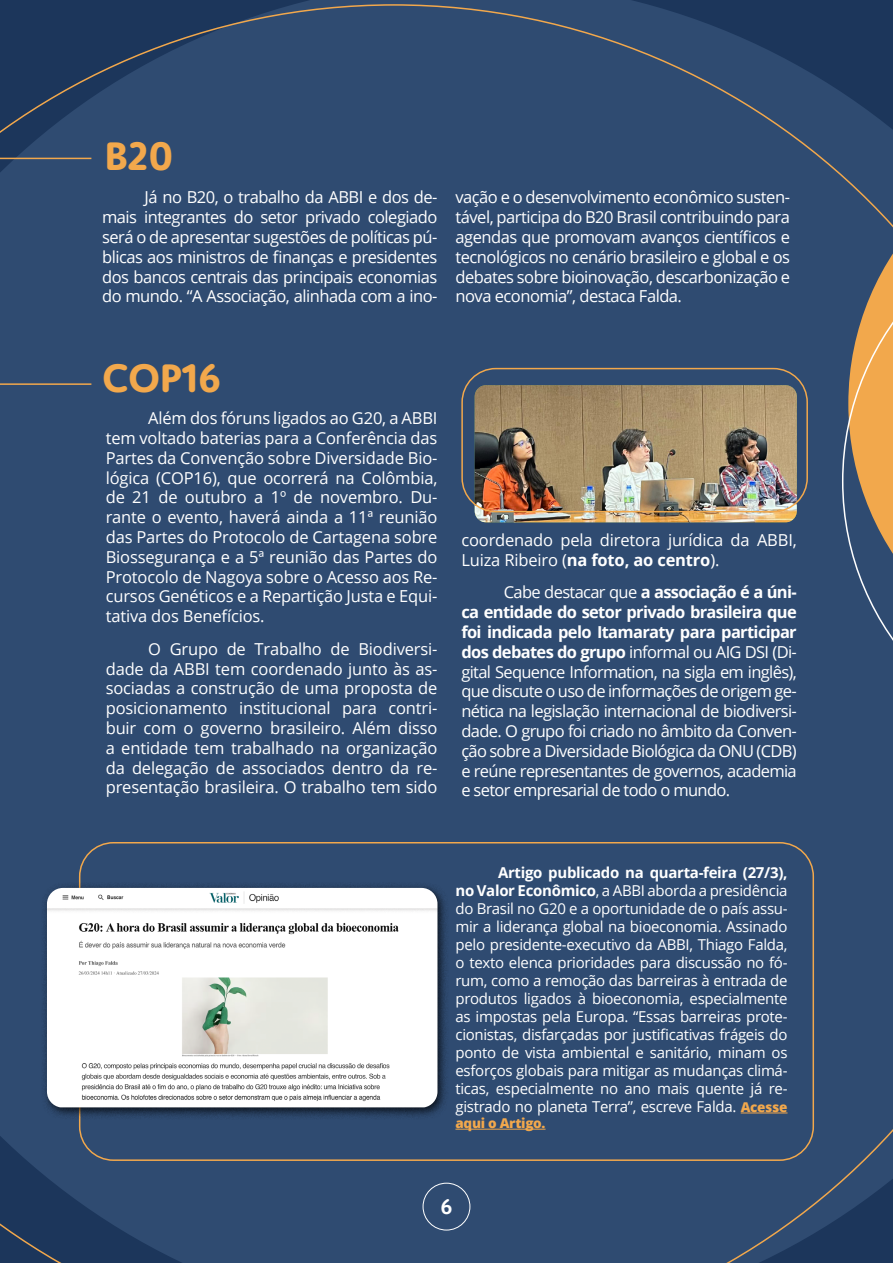
<style>
.page{position:relative;width:893px;height:1263px;background:#fff}
.page>*{position:absolute;margin:0;border:0;box-sizing:border-box;transform-origin:0 0}
.t1{font:700 39.45px "Moniker Basic";color:#f2a84c}
.t2{font:500 21px "Moniker Basic";color:#fff}
.t3{font:16.5px/19.8px "Open Sans";letter-spacing:-.02em;color:#fff;text-align:justify}
.t4{font:15px/18px "Open Sans";letter-spacing:-.02em;color:#fff;text-align:justify}
.t5{font:800 13.5px "Open Sans";letter-spacing:-.02em;color:#f2a84c}
.s1{font-weight:700}
.s2{font-weight:800;font-size:13.5px;color:#f2a84c}
</style>
<div class="page">
<div style="left:0;top:4px;width:893px;height:1259px;background:#2f4b71"></div>
<svg style="left:842px;top:129px;width:51px;height:627px;background:#696768"></svg>
<div style="left:423px;top:1183px;width:47px;height:47px;border:1px solid #fff;border-radius:50%"></div>
<hr style="left:0;top:383px;width:91px;height:2px;background:#f2a84c">
<hr style="left:0;top:158px;width:91px;height:1px;background:#f2a84c">
<div style="left:79px;top:842px;width:735px;height:319px;border:2px solid #f2a84c;border-radius:34px"></div>
<div style="left:41px;top:882px;width:408px;height:237px;background:#000;opacity:.75"></div>
<img style="left:47px;top:888px;width:390px;height:219px">
<hr style="left:741px;top:1112px;width:46px;height:1px;background:#f2a84c">
<hr style="left:455px;top:1129px;width:91px;height:1px;background:#f2a84c">
<img style="left:475px;top:385px;width:322px;height:137px">
<div style="left:461px;top:368px;width:347px;height:144px;border:2px solid #f2a84c;border-radius:34px"></div>
<h1 class="t1" style="left:105px;top:129px;width:70px">B20</h1>
<p class="t3" style="left:102px;top:187px;width:337px;text-indent:43px">Já no B20, o trabalho da ABBI e dos de&shy;mais integrantes do setor privado colegiado será o de apresentar sugestões de políticas pú&shy;blicas aos ministros de finanças e presidentes dos bancos centrais das principais economias do mundo. “A Associação, alinhada com a ino-</p>
<p class="t3" style="left:455px;top:187px;width:336px">vação e o desenvolvimento econômico susten&shy;tável, participa do B20 Brasil contribuindo para agendas que promovam avanços científicos e tecnológicos no cenário brasileiro e global e os debates sobre bioinovação, descarbonização e nova economia”, destaca Falda.</p>
<h1 class="t1" style="left:102px;top:351px;width:121px">COP16</h1>
<p class="t3" style="left:106px;top:408px;width:333px;text-indent:43px">Além dos fóruns ligados ao G20, a ABBI tem voltado baterias para a Conferência das Partes da Convenção sobre Diversidade Bio&shy;lógica (COP16), que ocorrerá na Colômbia, de 21 de outubro a 1º de novembro. Du&shy;rante o evento, haverá ainda a 11ª reunião das Partes do Protocolo de Cartagena sobre Biossegurança e a 5ª reunião das Partes do Protocolo de Nagoya sobre o Acesso aos Re&shy;cursos Genéticos e a Repartição Justa e Equi&shy;tativa dos Benefícios.</p>
<p class="t3" style="left:106px;top:638px;width:333px;text-indent:43px">O Grupo de Trabalho de Biodiversi&shy;dade da ABBI tem coordenado junto às as&shy;sociadas a construção de uma proposta de posicionamento institucional para contri&shy;buir com o governo brasileiro. Além disso a entidade tem trabalhado na organização da delegação de associados dentro da re&shy;presentação brasileira. O trabalho tem sido</p>
<p class="t3" style="left:461px;top:530px;width:337px">coordenado pela diretora jurídica da ABBI,<br>Luiza Ribeiro (<span class="s1">na foto, ao centro</span>).</p>
<p class="t3" style="left:461px;top:582px;width:337px;text-indent:43px">Cabe destacar que <span class="s1">a associação é a úni&shy;ca entidade do setor privado brasileira que foi indicada pelo Itamaraty para participar dos debates do grupo</span> informal ou AIG DSI (Di&shy;gital Sequence Information, na sigla em inglês), que discute o uso de informações de origem ge&shy;nética na legislação internacional de biodiversi&shy;dade. O grupo foi criado no âmbito da Conven&shy;ção sobre a Diversidade Biológica da ONU (CDB) e reúne representantes de governos, academia e setor empresarial de todo o mundo.</p>
<p class="t4" style="left:455px;top:863px;width:334px;text-indent:43px"><span class="s1">Artigo publicado na quarta-feira (27/3), no Valor Econômico</span>, a ABBI aborda a presidência do Brasil no G20 e a oportunidade de o país assu&shy;mir a liderança global na bioeconomia. Assinado pelo presidente-executivo da ABBI, Thiago Falda, o texto elenca prioridades para discussão no fó&shy;rum, como a remoção das barreiras à entrada de produtos ligados à bioeconomia, especialmente as impostas pela Europa. “Essas barreiras prote&shy;cionistas, disfarçadas por justificativas frágeis do ponto de vista ambiental e sanitário, minam os esforços globais para mitigar as mudanças climá&shy;ticas, especialmente no ano mais quente já re&shy;gistrado no planeta Terra”, escreve Falda. <span class="s2">Acesse</span></p>
<p class="t5" style="left:455px;top:1113px;width:92px">aqui o Artigo.</p>
<p class="t2" style="left:440px;top:1192px;width:14px">6</p>
</div>
